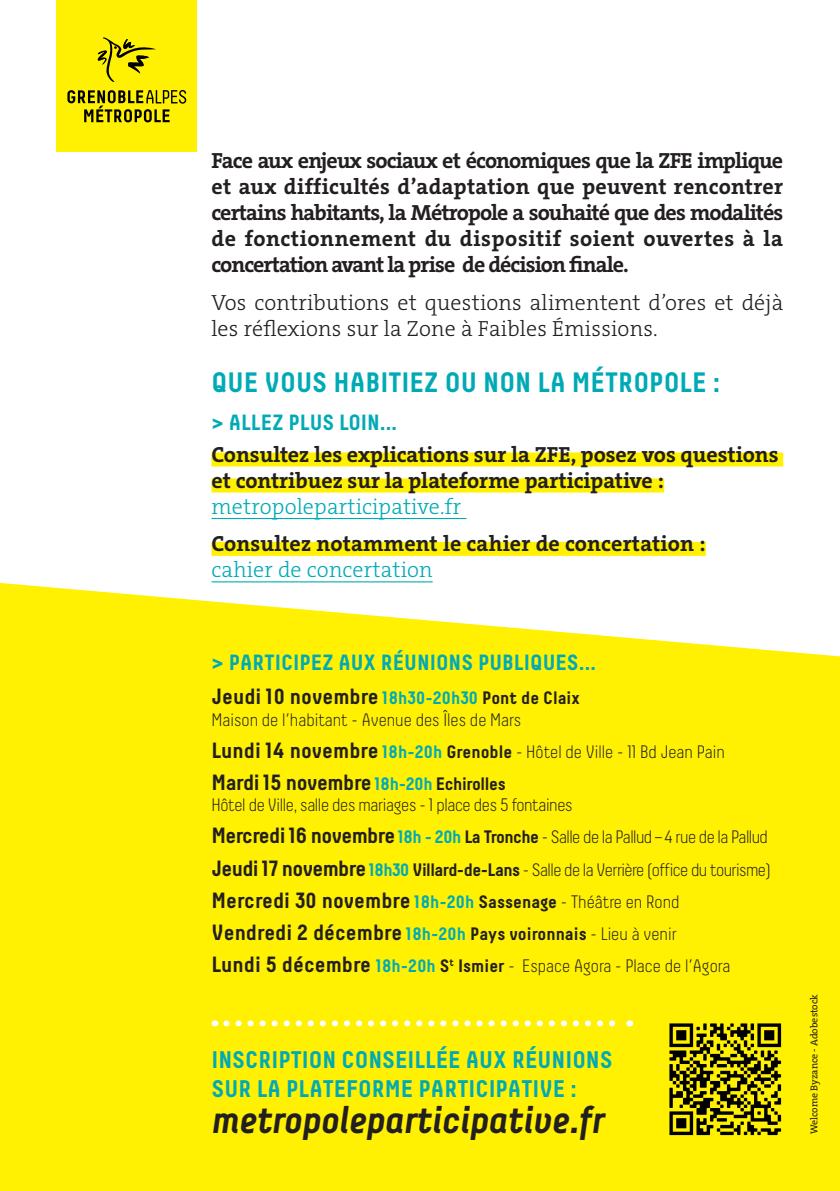
<style>
.page{position:relative;width:840px;height:1191px;background:#fff}
.page>*{position:absolute;margin:0;border:0;box-sizing:border-box;transform-origin:0 0}
.t1{font:italic 700 38.8px "Decima";letter-spacing:-.02em;color:#231f20}
.t2{font:700 28px "Decima";color:#00aab5}
.t3{font:700 24px/28.8px "Decima";color:#00aab5}
.t4{font:700 22px/26px "The Serif C4 s";color:#231f20;text-align:justify}
.t5{font:700 22px/32px "Decima";color:#231f20}
.t6{font:300 22px/26px "The Serif C4 s";letter-spacing:.01em;color:#231f20}
.t7{font:700 22px/33.6px "Decima";color:#00aab5}
.t8{font:300 22px "The Serif C4 s";letter-spacing:.01em;color:#00aab5}
.t9{font:700 22px "Decima";letter-spacing:-.02em;color:#231f20}
.t10{font:300 18px/32px "Decima";letter-spacing:-.02em;color:#231f20}
.t11{font:300 18px/32px "Decima";color:#231f20}
.t12{font:10px "The Serif C4 s";color:#231f20}
.s1{color:#231f20}
.s2{font-size:18px}
.s3{font-size:18px;color:#231f20}
.s4{font-weight:700;font-size:22px}
.s5{font-weight:700;color:#00aab5}
.s6{font-weight:700}
.s7{font-size:18px;color:#00aab5}
.s8{font-weight:300;font-size:18px}
</style>
<div class="page">
<div style="left:57px;top:0;width:140px;height:152px;background:#fff101"></div>
<svg style="left:97px;top:37px;width:59px;height:45px"></svg>
<svg style="left:67px;top:90px;width:120px;height:33px"></svg>
<div style="left:211px;top:452px;width:571px;height:14px;background:#fff101"></div>
<div style="left:211px;top:478px;width:452px;height:14px;background:#fff101"></div>
<hr style="left:211px;top:518px;width:255px;height:1px;background:#00aab5">
<div style="left:211px;top:542px;width:494px;height:14px;background:#fff101"></div>
<hr style="left:211px;top:581px;width:221px;height:1px;background:#00aab5">
<div style="left:0;top:583px;width:839px;height:608px;background:#fff101"></div>
<img style="left:653px;top:1007px;width:143px;height:144px">
<svg style="left:226px;top:1020px;width:397px;height:6px"></svg>
<p class="t4" style="left:211px;top:148px;width:573px">Face aux enjeux sociaux et économiques que la ZFE implique et aux difficultés d’adaptation que peuvent rencontrer certains habitants, la Métropole a souhaité que des modalités de fonctionnement du dispositif soient ouvertes à la concertation avant la prise de décision finale.</p>
<p class="t6" style="left:211px;top:289px;width:573px">Vos contributions et questions alimentent d’ores et déjà les réflexions sur la Zone à Faibles Émissions.</p>
<p class="t2" style="left:211px;top:365px;width:510px">QUE VOUS HABITIEZ OU NON LA MÉTROPOLE :</p>
<p class="t7" style="left:211px;top:405px;width:187px">&gt; ALLEZ PLUS LOIN…</p>
<p class="t4" style="left:211px;top:441px;width:568px">Consultez les explications sur la ZFE, posez vos questions et contribuez sur la plateforme participative :</p>
<p class="t8" style="left:211px;top:492px;width:251px">metropoleparticipative.fr</p>
<p class="t4" style="left:211px;top:530px;width:495px">Consultez notamment le cahier de concertation :</p>
<p class="t8" style="left:211px;top:555px;width:222px">cahier de concertation</p>
<p class="t7" style="left:211px;top:645px;width:386px">&gt; PARTICIPEZ AUX RÉUNIONS PUBLIQUES…<br><span class="s1">Jeudi 10 novembre</span> <span class="s2">18h30-20h30</span> <span class="s3">Pont de Claix</span></p>
<p class="t11" style="left:211px;top:703px;width:514px">Maison de l’habitant - Avenue des Îles de Mars<br><span class="s4">Lundi 14 novembre</span> <span class="s5">18h-20h</span> <span class="s6">Grenoble</span> - Hôtel de Ville - 11 Bd Jean Pain</p>
<p class="t9" style="left:211px;top:769px;width:296px">Mardi 15 novembre <span class="s7">18h-20h</span> <span class="s2">Echirolles</span></p>
<p class="t10" style="left:211px;top:789px;width:560px">Hôtel de Ville, salle des mariages - 1 place des 5 fontaines<br><span class="s4">Mercredi 16 novembre</span> <span class="s5">18h - 20h</span> <span class="s6">La Tronche</span> - Salle de la Pallud – 4 rue de la Pallud<br><span class="s4">Jeudi 17 novembre</span> <span class="s5">18h30</span> <span class="s6">Villard-de-Lans</span> - Salle de la Verrière (office du tourisme)</p>
<p class="t5" style="left:211px;top:883px;width:469px">Mercredi 30 novembre <span class="s7">18h-20h</span> <span class="s2">Sassenage</span> <span class="s8">- Théâtre en Rond<br></span>Vendredi 2 décembre <span class="s7">18h-20h</span> <span class="s2">Pays voironnais</span> <span class="s8">- Lieu à venir</span></p>
<p class="t11" style="left:211px;top:949px;width:520px"><span class="s4">Lundi 5 décembre</span> <span class="s5">18h-20h</span> <span class="s6">S</span><sup>t</sup> <span class="s6">Ismier</span> - Espace Agora - Place de l’Agora</p>
<p class="t3" style="left:211px;top:1045px;width:402px">INSCRIPTION CONSEILLÉE AUX RÉUNIONS<br>SUR LA PLATEFORME PARTICIPATIVE :</p>
<h1 class="t1" style="left:211px;top:1096px;width:394px">metropoleparticipative.fr</h1>
<p class="t12" style="left:807px;top:1134px;width:142px;rotate:-90deg">Welcome Byzance - Adobestock</p>
</div>
